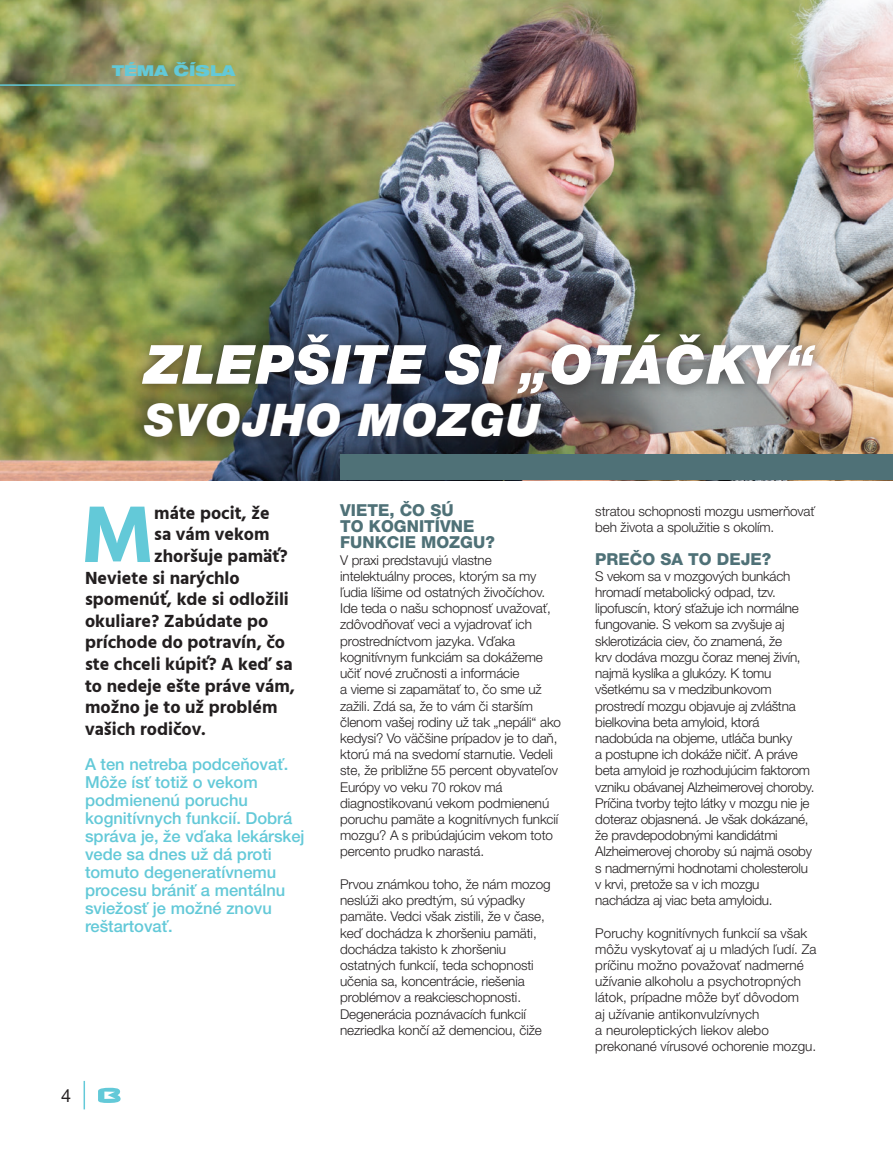
<style>
.page{position:relative;width:893px;height:1149px;background:#fff}
.page>*{position:absolute;margin:0;border:0;box-sizing:border-box;transform-origin:0 0}
.t1{font:700 82.05px "Hind";color:#63c9d8}
.t2{font:italic 900 54px "Helvetica Neue LT Pro";letter-spacing:.02em;color:#fff}
.t3{font:italic 900 45px "Helvetica Neue LT Pro";letter-spacing:.02em;color:#fff}
.t4{font:700 18px "Hind";color:#231f20}
.t5{font:18px "Helvetica Neue LT Pro";color:#231f20}
.t6{font:500 16.5px/18px "Helvetica Neue LT Pro";color:#63c9d8}
.t7{font:800 16.5px/16.2px "Helvetica Neue LT Pro";color:#4f7177}
.t8{font:900 expanded 15px "Helvetica Neue LT Pro";color:#63c9d8}
.t9{font:300 13.5px/16.2px "Helvetica Neue LT Pro";letter-spacing:-.01em;color:#231f20}
</style>
<div class="page">
<img style="left:0;top:0;width:893px;height:480px">
<div style="left:340px;top:454px;width:553px;height:26px;background:#4f7177"></div>
<div style="left:129px;top:320px;width:699px;height:131px;background:#231f20;opacity:.75"></div>
<svg style="left:98px;top:1087px;width:23px;height:15px"></svg>
<svg style="left:84px;top:1080px;width:1px;height:28px"></svg>
<hr style="left:0;top:84px;width:235px;height:2px;background:#63c9d8">
<p class="t8" style="left:112px;top:61px;width:125px">TÉMA ČÍSLA</p>
<h2 class="t2" style="left:145px;top:331px;width:671px">ZLEPŠITE SI „OTÁČKY“</h2>
<h3 class="t3" style="left:145px;top:392px;width:397px">SVOJHO MOZGU</h3>
<h1 class="t1" style="left:81px;top:485px;width:75px">M</h1>
<h3 class="t4" style="left:154px;top:502px;width:117px">máte pocit, že</h3>
<h3 class="t4" style="left:154px;top:523px;width:117px">sa vám vekom</h3>
<h3 class="t4" style="left:154px;top:545px;width:135px">zhoršuje pamäť?</h3>
<h3 class="t4" style="left:85px;top:566px;width:156px">Neviete si narýchlo</h3>
<h3 class="t4" style="left:85px;top:588px;width:205px">spomenúť, kde si odložili</h3>
<h3 class="t4" style="left:85px;top:610px;width:185px">okuliare? Zabúdate po</h3>
<h3 class="t4" style="left:85px;top:631px;width:202px">príchode do potravín, čo</h3>
<h3 class="t4" style="left:85px;top:653px;width:209px">ste chceli kúpiť? A keď sa</h3>
<h3 class="t4" style="left:85px;top:674px;width:212px">to nedeje ešte práve vám,</h3>
<h3 class="t4" style="left:85px;top:696px;width:194px">možno je to už problém</h3>
<h3 class="t4" style="left:85px;top:718px;width:122px">vašich rodičov.</h3>
<p class="t6" style="left:85px;top:754px;width:221px">A ten netreba podceňovať.<br>Môže ísť totiž o vekom podmienenú poruchu kognitívnych funkcií. Dobrá správa je, že vďaka lekárskej vede sa dnes už dá proti tomuto degeneratívnemu procesu brániť a mentálnu sviežosť je možné znovu reštartovať.</p>
<h3 class="t5" style="left:61px;top:1084px;width:12px">4</h3>
<p class="t7" style="left:340px;top:502px;width:156px">VIETE, ČO SÚ<br>TO KOGNITÍVNE<br>FUNKCIE MOZGU?</p>
<p class="t9" style="left:340px;top:551px;width:222px">V praxi predstavujú vlastne intelektuálny proces, ktorým sa my ľudia líšime od ostatných živočíchov.<br>Ide teda o našu schopnosť uvažovať, zdôvodňovať veci a vyjadrovať ich prostredníctvom jazyka. Vďaka kognitívnym funkciám sa dokážeme učiť nové zručnosti a informácie<br>a vieme si zapamätať to, čo sme už zažili. Zdá sa, že to vám či starším členom vašej rodiny už tak „nepáli“ ako kedysi? Vo väčšine prípadov je to daň, ktorú má na svedomí starnutie. Vedeli ste, že približne 55 percent obyvateľov Európy vo veku 70 rokov má diagnostikovanú vekom podmienenú poruchu pamäte a kognitívnych funkcií mozgu? A s pribúdajúcim vekom toto percento prudko narastá.</p>
<p class="t9" style="left:340px;top:875px;width:212px">Prvou známkou toho, že nám mozog neslúži ako predtým, sú výpadky pamäte. Vedci však zistili, že v čase, keď dochádza k zhoršeniu pamäti, dochádza takisto k zhoršeniu ostatných funkcií, teda schopnosti učenia sa, koncentrácie, riešenia problémov a reakcieschopnosti.<br>Degenerácia poznávacích funkcií nezriedka končí až demenciou, čiže</p>
<p class="t9" style="left:595px;top:502px;width:221px">stratou schopnosti mozgu usmerňovať beh života a spolužitie s okolím.</p>
<p class="t7" style="left:595px;top:550px;width:178px">PREČO SA TO DEJE?</p>
<p class="t9" style="left:595px;top:567px;width:221px">S vekom sa v mozgových bunkách hromadí metabolický odpad, tzv. lipofuscín, ktorý sťažuje ich normálne fungovanie. S vekom sa zvyšuje aj sklerotizácia ciev, čo znamená, že<br>krv dodáva mozgu čoraz menej živín, najmä kyslíka a glukózy. K tomu všetkému sa v medzibunkovom prostredí mozgu objavuje aj zvláštna bielkovina beta amyloid, ktorá nadobúda na objeme, utláča bunky<br>a postupne ich dokáže ničiť. A práve beta amyloid je rozhodujúcim faktorom vzniku obávanej Alzheimerovej choroby.<br>Príčina tvorby tejto látky v mozgu nie je doteraz objasnená. Je však dokázané, že pravdepodobnými kandidátmi Alzheimerovej choroby sú najmä osoby s nadmernými hodnotami cholesterolu v krvi, pretože sa v ich mozgu nachádza aj viac beta amyloidu.</p>
<p class="t9" style="left:595px;top:924px;width:223px">Poruchy kognitívnych funkcií sa však môžu vyskytovať aj u mladých ľudí. Za príčinu možno považovať nadmerné užívanie alkoholu a psychotropných látok, prípadne môže byť dôvodom<br>aj užívanie antikonvulzívnych<br>a neuroleptických liekov alebo prekonané vírusové ochorenie mozgu.</p>
</div>
